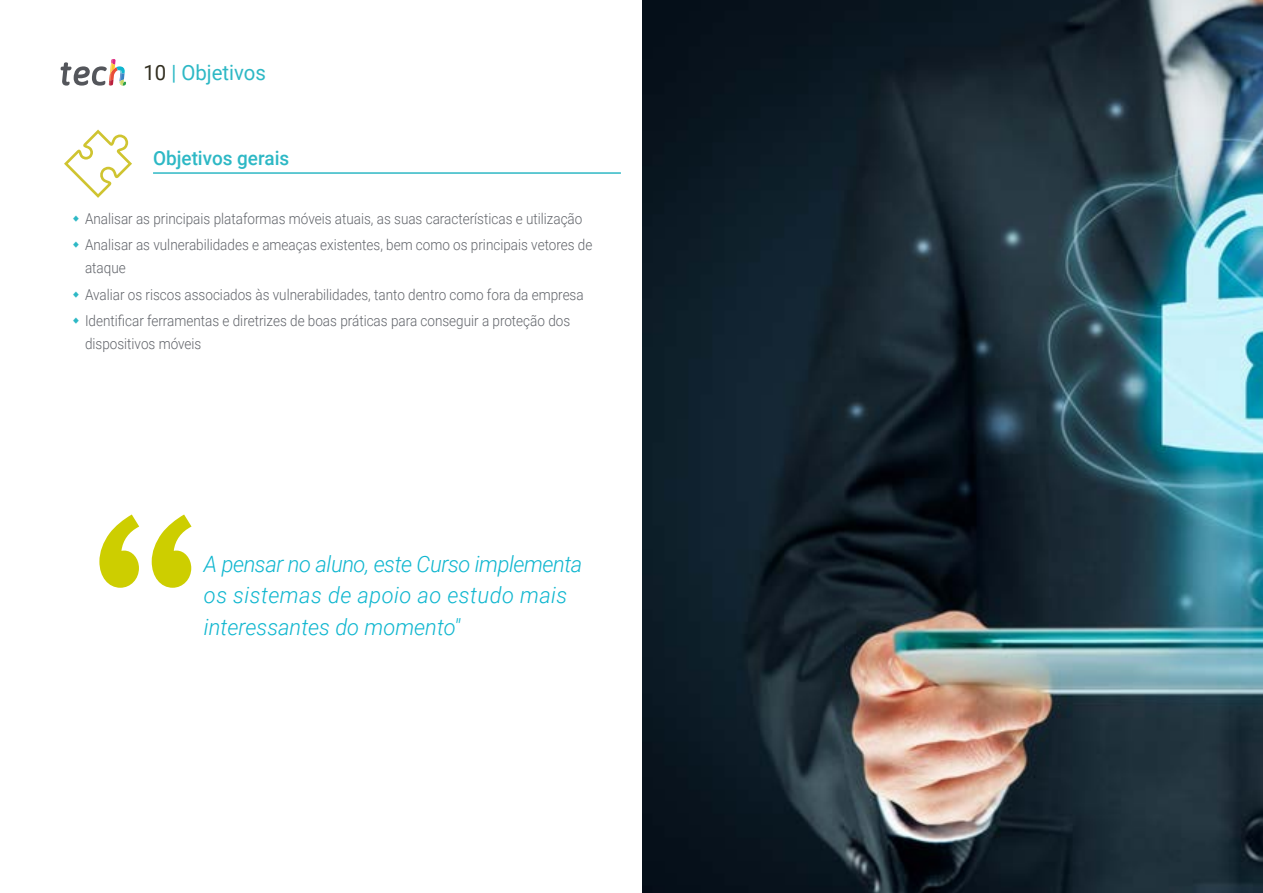
<style>
.page{position:relative;width:1263px;height:893px;background:#fff}
.page>*{position:absolute;margin:0;border:0;box-sizing:border-box;transform-origin:0 0}
.t1{font:italic 300 22.5px/31.5px "Roboto";color:#0fb6cf}
.t2{font:21px "Roboto";color:#2db8c5}
.t3{font:500 19.5px "Roboto";color:#2db8c5}
.t4{font:300 15px/26.7px "Roboto";color:#61646a;scale:.9 1}
.s1{color:#312e20}
</style>
<div class="page">
<hr style="left:153px;top:173px;width:468px;height:1px;background:#2db8c5">
<svg style="left:64px;top:130px;width:68px;height:68px"></svg>
<img style="left:642px;top:0;width:621px;height:893px">
<svg style="left:61px;top:59px;width:65px;height:27px"></svg>
<svg style="left:99px;top:514px;width:93px;height:74px"></svg>
<h2 class="t2" style="left:144px;top:57px;width:124px"><span class="s1">10</span> | Objetivos</h2>
<h3 class="t3" style="left:153px;top:144px;width:138px">Objetivos gerais</h3>
<p class="t4" style="left:85px;top:204px;width:565px">Analisar as principais plataformas móveis atuais, as suas características e utilização<br>Analisar as vulnerabilidades e ameaças existentes, bem como os principais vetores de</p>
<p class="t4" style="left:85px;top:254px;width:556px">ataque<br>Avaliar os riscos associados às vulnerabilidades, tanto dentro como fora da empresa<br>Identificar ferramentas e diretrizes de boas práticas para conseguir a proteção dos</p>
<p class="t4" style="left:85px;top:330px;width:131px">dispositivos móveis</p>
<h1 class="t1" style="left:204px;top:547px;width:380px">A pensar no aluno, este Curso implementa os sistemas de apoio ao estudo mais interessantes do momento"</h1>
</div>
